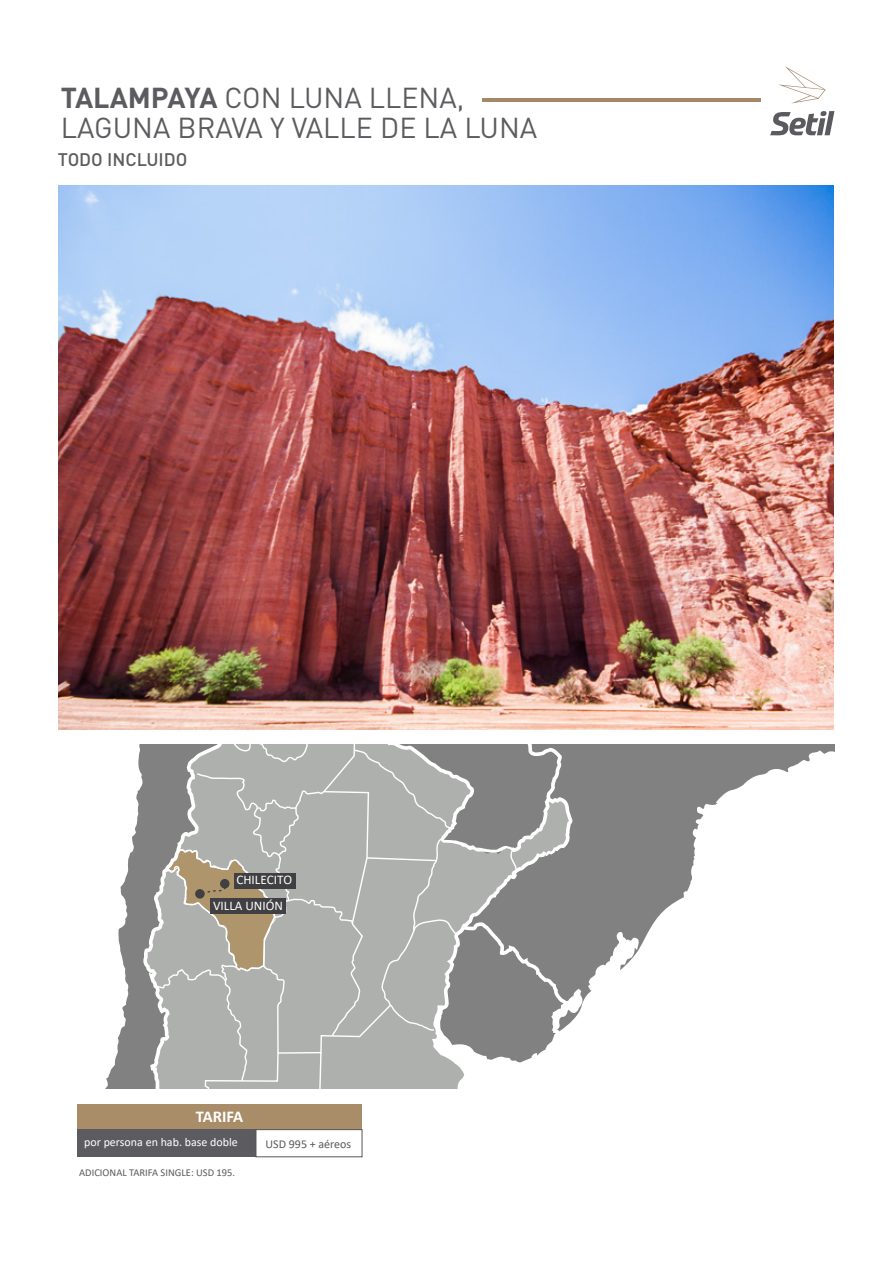
<style>
.page{position:relative;width:893px;height:1263px;background:#fff}
.page>*{position:absolute;margin:0;border:0;box-sizing:border-box;transform-origin:0 0}
.t1{font:28.5px/30px "DIN Pro";color:#5c5b5f}
.t2{font:500 18px "DIN Pro";color:#5c5b5f}
.t3{font:700 16.5px "Calibri";color:#fff}
.t4{font:13.2px/25.8px "Calibri";color:#fff}
.t5{font:12px "Calibri";color:#fff}
.t6{font:12px "Calibri";color:#585a5b}
.t7{font:10.5px "Calibri";color:#585a5b}
.s1{font-weight:700}
</style>
<div class="page">
<svg style="left:778px;top:66px;width:48px;height:37px"></svg>
<svg style="left:770px;top:111px;width:64px;height:24px"></svg>
<img style="left:58px;top:185px;width:776px;height:545px">
<hr style="left:482px;top:98px;width:278px;height:3px;background:#a48868">
<div style="left:77px;top:1104px;width:285px;height:25px;background:#a98d69"></div>
<div style="left:77px;top:1129px;width:179px;height:28px;background:#5c5b5f"></div>
<div style="left:256px;top:1129px;width:106px;height:28px;border:1px solid #58585a"></div>
<svg style="left:106px;top:744px;width:728px;height:344px"></svg>
<svg style="left:134px;top:744px;width:432px;height:344px;background:#a9a9a7"></svg>
<div style="left:220px;top:879px;width:10px;height:9px;background:#403f41;border-radius:50%"></div>
<div style="left:195px;top:889px;width:10px;height:9px;background:#403f41;border-radius:50%"></div>
<div style="left:234px;top:873px;width:62px;height:15px;background:#403f41"></div>
<div style="left:210px;top:898px;width:75px;height:16px;background:#403f41"></div>
<p class="t1" style="left:61px;top:80px;width:478px"><span class="s1">TALAMPAYA</span> CON LUNA LLENA,<br>LAGUNA BRAVA Y VALLE DE LA LUNA</p>
<p class="t2" style="left:58px;top:145px;width:131px">TODO INCLUIDO</p>
<p class="t4" style="left:213px;top:867px;width:81px;text-indent:23px">CHILECITO<br>VILLA UNIÓN</p>
<p class="t3" style="left:196px;top:1105px;width:49px">TARIFA</p>
<p class="t5" style="left:84px;top:1134px;width:155px">por persona en hab. base doble</p>
<p class="t7" style="left:79px;top:1165px;width:158px">ADICIONAL TARIFA SINGLE: USD 195.</p>
<p class="t6" style="left:266px;top:1135px;width:87px">USD 995 + aéreos</p>
</div>
